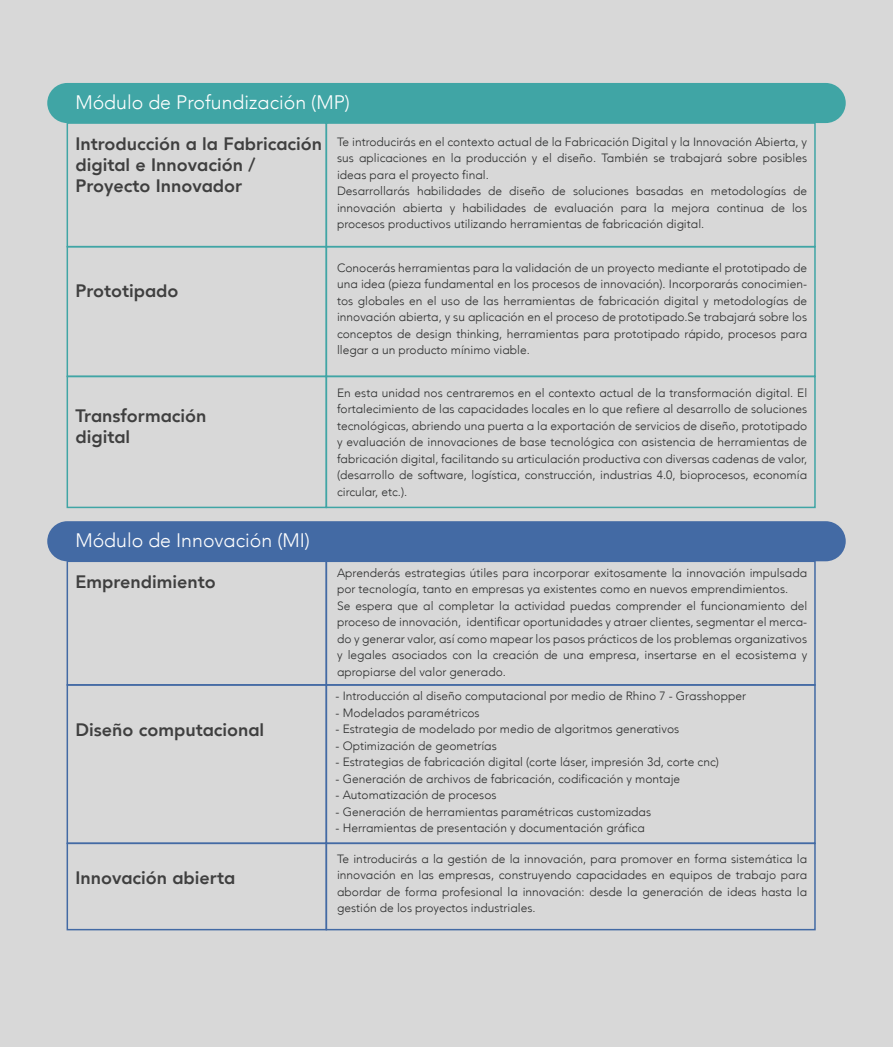
<style>
.page{position:relative;width:893px;height:1047px;background:#d8d8d8}
.page>*{position:absolute;margin:0;border:0;box-sizing:border-box;transform-origin:0 0}
.t1{font:300 19.5px "UTE Ctxt";color:#fff}
.t2{font:800 18px/21px "UTE Ctxt";color:#3f3f3f}
.t3{font:300 12px/16.5px "UTE Ctxt";color:#2b2c2c;text-align:justify}
</style>
<div class="page">
<div style="left:47px;top:83px;width:799px;height:40px;background:#40a5a5;border-radius:20px"></div>
<div style="left:67px;top:122px;width:260px;height:125px;border:2px solid #40a5a5"></div>
<div style="left:326px;top:122px;width:490px;height:125px;border:2px solid #40a5a5"></div>
<div style="left:67px;top:246px;width:260px;height:131px;border:2px solid #40a5a5"></div>
<div style="left:326px;top:246px;width:490px;height:131px;border:2px solid #40a5a5"></div>
<div style="left:67px;top:376px;width:260px;height:132px;border:2px solid #40a5a5"></div>
<div style="left:326px;top:376px;width:490px;height:132px;border:2px solid #40a5a5"></div>
<div style="left:47px;top:521px;width:799px;height:40px;background:#436aa4;border-radius:20px"></div>
<div style="left:67px;top:560px;width:260px;height:126px;border:2px solid #436aa4"></div>
<div style="left:326px;top:560px;width:490px;height:126px;border:2px solid #436aa4"></div>
<div style="left:67px;top:684px;width:260px;height:160px;border:2px solid #436aa4"></div>
<div style="left:326px;top:684px;width:490px;height:160px;border:2px solid #436aa4"></div>
<div style="left:67px;top:842px;width:260px;height:88px;border:2px solid #436aa4"></div>
<div style="left:326px;top:842px;width:490px;height:88px;border:2px solid #436aa4"></div>
<h1 class="t1" style="left:75px;top:91px;width:276px">Módulo de Profundización (MP)</h1>
<h2 class="t2" style="left:75px;top:133px;width:248px">Introducción a la Fabricación digital e Innovación /<br>Proyecto Innovador</h2>
<p class="t3" style="left:337px;top:134px;width:472px;text-align:left">Te introducirás en el contexto actual de la Fabricación Digital y la Innovación Abierta, y sus aplicaciones en la producción y el diseño. También se trabajará sobre posibles ideas para el proyecto final.<br>Desarrollarás habilidades de diseño de soluciones basadas en metodologías de innovación abierta y habilidades de evaluación para la mejora continua de los procesos productivos utilizando herramientas de fabricación digital.</p>
<p class="t3" style="left:337px;top:259px;width:472px">Conocerás herramientas para la validación de un proyecto mediante el prototipado de una idea (pieza fundamental en los procesos de innovación). Incorporarás conocimien&shy;tos globales en el uso de las herramientas de fabricación digital y metodologías de innovación abierta, y su aplicación en el proceso de prototipado.Se trabajará sobre los conceptos de design thinking, herramientas para prototipado rápido, procesos para llegar a un producto mínimo viable.</p>
<p class="t3" style="left:337px;top:384px;width:472px">En esta unidad nos centraremos en el contexto actual de la transformación digital. El fortalecimiento de las capacidades locales en lo que refiere al desarrollo de soluciones tecnológicas, abriendo una puerta a la exportación de servicios de diseño, prototipado y evaluación de innovaciones de base tecnológica con asistencia de herramientas de fabricación digital, facilitando su articulación productiva con diversas cadenas de valor, (desarrollo de software, logística, construcción, industrias 4.0, bioprocesos, economía circular, etc.).</p>
<h2 class="t2" style="left:75px;top:281px;width:105px">Prototipado</h2>
<h2 class="t2" style="left:75px;top:405px;width:133px">Transformación digital</h2>
<h1 class="t1" style="left:75px;top:529px;width:236px">Módulo de Innovación (MI)</h1>
<h2 class="t2" style="left:75px;top:571px;width:142px">Emprendimiento</h2>
<h2 class="t2" style="left:75px;top:719px;width:190px">Diseño computacional</h2>
<h2 class="t2" style="left:75px;top:867px;width:161px">Innovación abierta</h2>
<p class="t3" style="left:337px;top:564px;width:472px;text-align:left">Aprenderás estrategias útiles para incorporar exitosamente la innovación impulsada por tecnología, tanto en empresas ya existentes como en nuevos emprendimientos.<br>Se espera que al completar la actividad puedas comprender el funcionamiento del proceso de innovación, identificar oportunidades y atraer clientes, segmentar el merca&shy;do y generar valor, así como mapear los pasos prácticos de los problemas organizativos y legales asociados con la creación de una empresa, insertarse en el ecosistema y apropiarse del valor generado.</p>
<p class="t3" style="left:336px;top:688px;width:412px">- Introducción al diseño computacional por medio de Rhino 7 - Grasshopper</p>
<p class="t3" style="left:336px;top:704px;width:146px">- Modelados paramétricos</p>
<p class="t3" style="left:336px;top:721px;width:345px">- Estrategia de modelado por medio de algoritmos generativos</p>
<p class="t3" style="left:336px;top:737px;width:163px">- Optimización de geometrías</p>
<p class="t3" style="left:336px;top:754px;width:385px">- Estrategias de fabricación digital (corte láser, impresión 3d, corte cnc)</p>
<p class="t3" style="left:336px;top:770px;width:346px">- Generación de archivos de fabricación, codificación y montaje</p>
<p class="t3" style="left:336px;top:787px;width:163px">- Automatización de procesos</p>
<p class="t3" style="left:336px;top:803px;width:317px">- Generación de herramientas paramétricas customizadas</p>
<p class="t3" style="left:336px;top:820px;width:311px">- Herramientas de presentación y documentación gráfica</p>
<p class="t3" style="left:337px;top:850px;width:472px">Te introducirás a la gestión de la innovación, para promover en forma sistemática la innovación en las empresas, construyendo capacidades en equipos de trabajo para abordar de forma profesional la innovación: desde la generación de ideas hasta la gestión de los proyectos industriales.</p>
</div>
